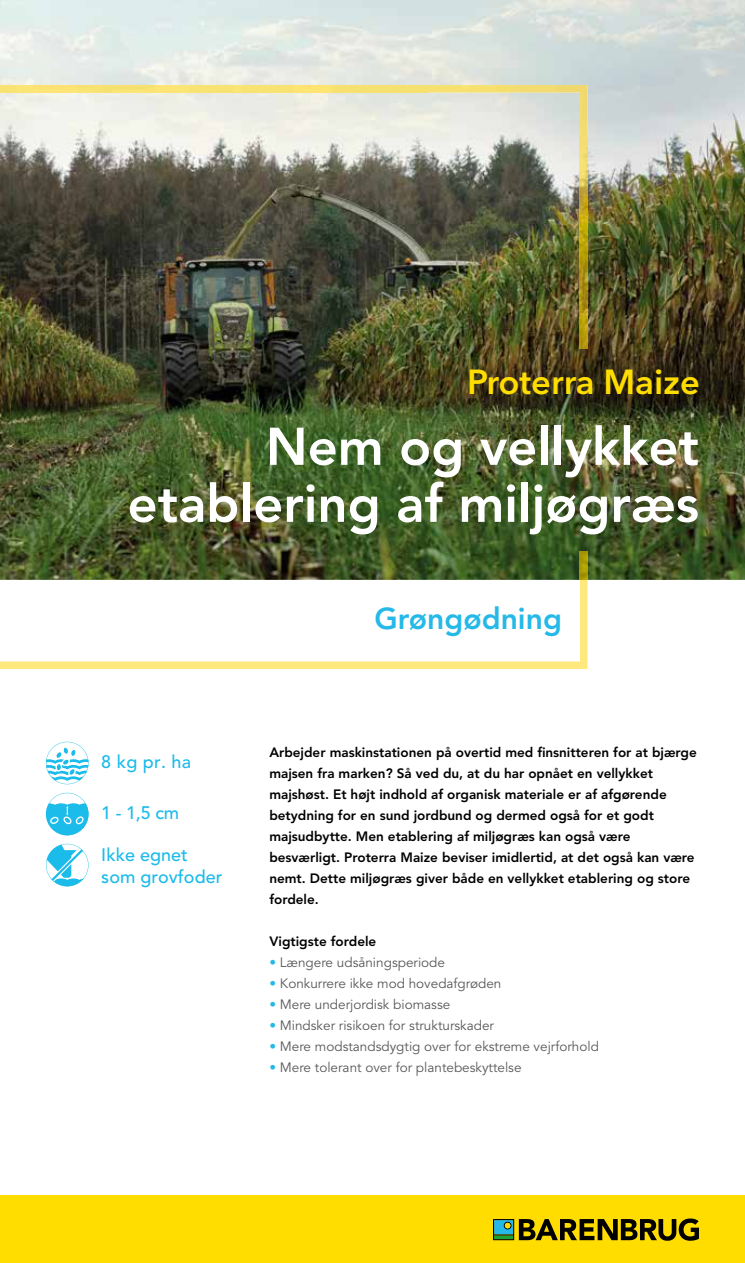
<style>
.page{position:relative;width:745px;height:1263px;background:#fff}
.page>*{position:absolute;margin:0;border:0;box-sizing:border-box;transform-origin:0 0}
.t1{font:800 52.5px/57px "Avenir LT Std";color:#fff;text-align:right}
.t2{font:600 34.5px "Avenir Next W1 G";color:#fd0}
.t3{font:800 30px "Avenir LT Std";color:#26b9e8}
.t4{font:500 18px/21.6px "Avenir LT Std";color:#1bbbea}
.t5{font:800 13.5px/21px "Avenir LT Std";color:#000}
.t6{font:13.5px "Avenir LT Std";color:#58585a}
.s1{color:#26b9e8}
</style>
<div class="page">
<img style="left:0;top:0;width:744px;height:580px">
<div style="left:0;top:85px;width:427px;height:8px;background:#f8e272"></div>
<img style="left:427px;top:85px;width:160px;height:53px">
<img style="left:579px;top:138px;width:8px;height:211px">
<svg style="left:0;top:580px;width:587px;height:89px"></svg>
<img style="left:579px;top:552px;width:8px;height:28px">
<div style="left:0;top:1195px;width:744px;height:68px;background:#fd0"></div>
<svg style="left:493px;top:1218px;width:205px;height:23px"></svg>
<svg style="left:46px;top:742px;width:42px;height:42px"></svg>
<svg style="left:46px;top:793px;width:42px;height:42px"></svg>
<svg style="left:46px;top:844px;width:42px;height:42px"></svg>
<h2 class="t2" style="left:467px;top:354px;width:234px">Proterra Maize</h2>
<h1 class="t1" style="left:127px;top:418px;width:572px">Nem og vellykket etablering af miljøgræs</h1>
<h3 class="t4" style="left:101px;top:751px;width:91px">8 kg pr. ha</h3>
<h3 class="t4" style="left:101px;top:802px;width:79px">1 - 1,5 cm</h3>
<h3 class="t4" style="left:101px;top:844px;width:122px">Ikke egnet som grovfoder</h3>
<h3 class="t3" style="left:374px;top:600px;width:189px">Grøngødning</h3>
<p class="t5" style="left:269px;top:742px;width:429px">Arbejder maskinstationen på overtid med finsnitteren for at bjærge majsen fra marken? Så ved du, at du har opnået en vellykket majshøst. Et højt indhold af organisk materiale er af afgørende betydning for en sund jordbund og dermed også for et godt majsudbytte. Men etablering af miljøgræs kan også være besværligt. Proterra Maize beviser imidlertid, at det også kan være nemt. Dette miljøgræs giver både en vellykket etablering og store fordele.</p>
<p class="t5" style="left:269px;top:931px;width:108px">Vigtigste fordele</p>
<p class="t6" style="left:269px;top:955px;width:177px"><span class="s1">•</span> Længere udsåningsperiode</p>
<p class="t6" style="left:269px;top:976px;width:233px"><span class="s1">•</span> Konkurrere ikke mod hovedafgrøden</p>
<p class="t6" style="left:269px;top:997px;width:182px"><span class="s1">•</span> Mere underjordisk biomasse</p>
<p class="t6" style="left:269px;top:1018px;width:226px"><span class="s1">•</span> Mindsker risikoen for strukturskader</p>
<p class="t6" style="left:269px;top:1039px;width:331px"><span class="s1">•</span> Mere modstandsdygtig over for ekstreme vejrforhold</p>
<p class="t6" style="left:269px;top:1060px;width:253px"><span class="s1">•</span> Mere tolerant over for plantebeskyttelse</p>
</div>
